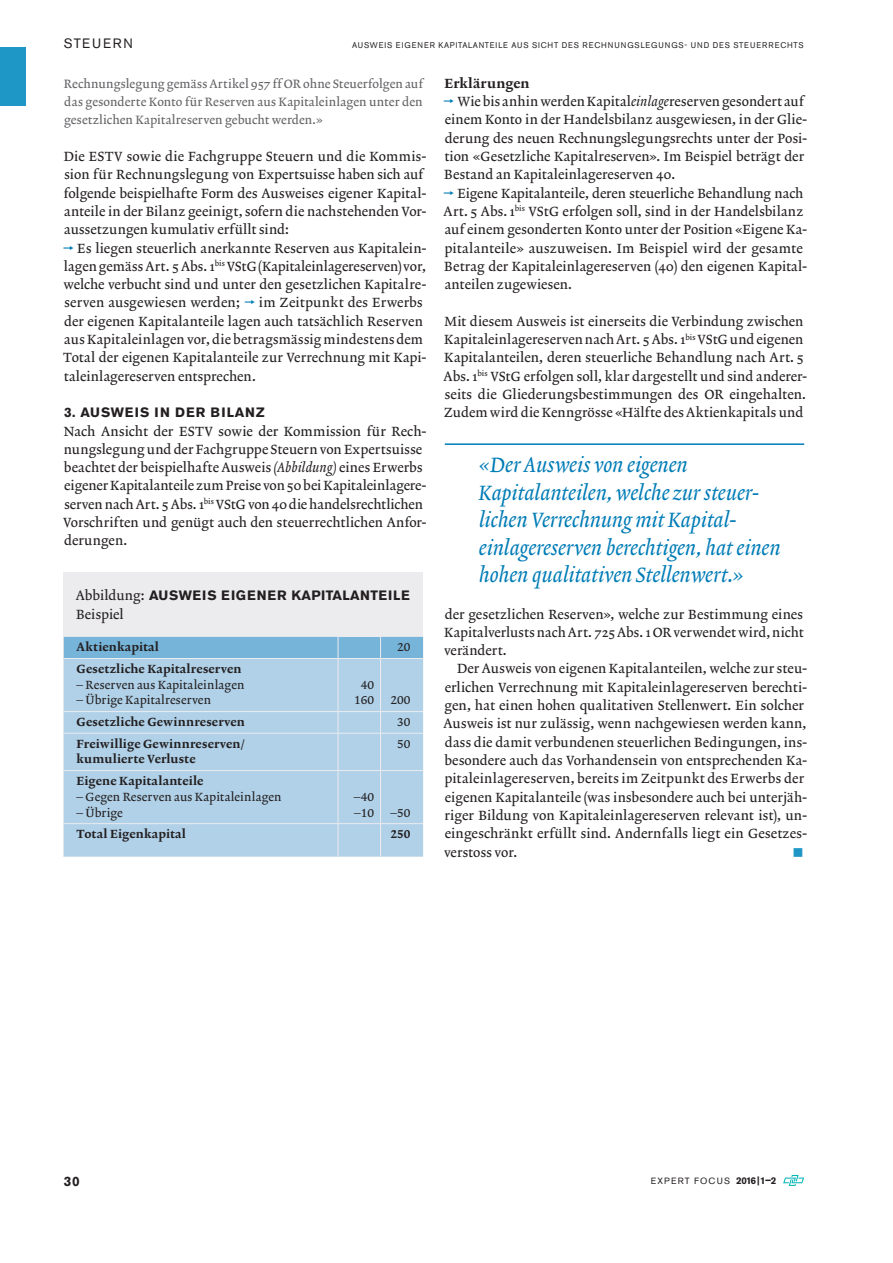
<style>
.page{position:relative;width:893px;height:1263px;background:#fff}
.page>*{position:absolute;margin:0;border:0;box-sizing:border-box;transform-origin:0 0}
.t1{font:21px/27.5px "Lexicon No 2 Italic A";letter-spacing:-.005em;color:#007cb6}
.t2{font:15px "Wingdings";color:#1e97c7}
.t3{font:13.5px/18.3px "Lexicon No 2 Roman A";letter-spacing:.005em;color:#231f20}
.t4{font:700 13.5px "Akzidenz Grotesk Pro";letter-spacing:.03em;color:#231f20}
.t5{font:700 13.5px "Akzidenz Grotesk Pro";letter-spacing:.09em;color:#231f20}
.t6{font:13.5px "Lexicon No 2 Roman D";letter-spacing:.015em;color:#231f20}
.t7{font:13.5px "Akzidenz Grotesk Pro";letter-spacing:.14em;color:#231f20}
.t8{font:700 13.5px "Akzidenz Grotesk Pro";letter-spacing:.05em;color:#231f20}
.t9{font:12.15px/18.3px "Lexicon No 2 Roman A";letter-spacing:.01em;color:#636366;text-align:justify}
.t10{font:12px/15.8px "Lexicon No 2 Roman D";letter-spacing:.015em;color:#231f20}
.t11{font:12px/15.8px "Lexicon No 2 Roman A";letter-spacing:.01em;color:#231f20;text-align:center}
.t12{font:9px "Akzidenz Grotesk Pro";letter-spacing:.135em;color:#231f20}
.t13{font:8.25px "Akzidenz Grotesk Pro";letter-spacing:.09em;color:#231f20;scale:.95 1}
.s1{font-family:"Lexicon No 2 Italic A"}
.s2{font-family:"Lexicon No 2 Roman A";font-weight:400}
.s3{font-weight:700;font-size:9.75px}
</style>
<div class="page">
<svg style="left:783px;top:1175px;width:21px;height:11px"></svg>
<div style="left:0;top:48px;width:26px;height:58px;background:#1e97c7"></div>
<div style="left:64px;top:572px;width:359px;height:284px;background:#ececee"></div>
<svg style="left:64px;top:637px;width:359px;height:219px;background:#abcee6"></svg>
<hr style="left:64px;top:733px;width:274px;height:1px;background:#ececee">
<hr style="left:338px;top:733px;width:43px;height:1px;background:#ececee">
<hr style="left:338px;top:733px;width:1px;height:37px;background:#ececee">
<hr style="left:381px;top:733px;width:42px;height:1px;background:#ececee">
<hr style="left:380px;top:733px;width:1px;height:37px;background:#ececee">
<hr style="left:64px;top:770px;width:274px;height:1px;background:#ececee">
<hr style="left:338px;top:770px;width:43px;height:1px;background:#ececee">
<hr style="left:338px;top:771px;width:1px;height:52px;background:#ececee">
<hr style="left:381px;top:770px;width:42px;height:1px;background:#ececee">
<hr style="left:380px;top:771px;width:1px;height:52px;background:#ececee">
<hr style="left:64px;top:823px;width:274px;height:1px;background:#ececee">
<hr style="left:338px;top:823px;width:43px;height:1px;background:#ececee">
<hr style="left:338px;top:824px;width:1px;height:32px;background:#ececee">
<hr style="left:381px;top:823px;width:42px;height:1px;background:#ececee">
<hr style="left:380px;top:824px;width:1px;height:32px;background:#ececee">
<hr style="left:445px;top:443px;width:359px;height:2px;background:#007cb6">
<p class="t7" style="left:64px;top:34px;width:71px">STEUERN</p>
<p class="t13" style="left:352px;top:39px;width:13px">AUSWEIS</p>
<p class="t13" style="left:396px;top:39px;width:7px">EIGENER</p>
<p class="t13" style="left:439px;top:39px;width:13px">KAPITALANTEILE</p>
<p class="t13" style="left:511px;top:39px;width:7px">AUS</p>
<p class="t13" style="left:532px;top:39px;width:13px">SICHT</p>
<p class="t13" style="left:562px;top:39px;width:7px">DES</p>
<p class="t13" style="left:582px;top:39px;width:15px">RECHNUNGSLEGUNGS</p>
<p class="t13" style="left:684px;top:39px;width:14px">- UND</p>
<p class="t13" style="left:713px;top:39px;width:7px">DES</p>
<p class="t13" style="left:733px;top:39px;width:14px">STEUERRECHTS</p>
<p class="t9" style="left:64px;top:75px;width:361px">Rechnungslegung gemäss Artikel 957 ff OR ohne Steuerfolgen auf das gesonderte Konto für Reserven aus Kapitaleinlagen unter den gesetzlichen Kapitalreserven gebucht werden.»</p>
<p class="t3" style="left:64px;top:148px;width:364px">Die ESTV sowie die Fachgruppe Steuern und die Kommis&shy;sion für Rechnungslegung von Expertsuisse haben sich auf folgende beispielhafte Form des Ausweises eigener Kapital&shy;anteile in der Bilanz geeinigt, sofern die nachstehenden Vor&shy;aussetzungen kumulativ erfüllt sind:</p>
<p class="t3" style="left:63px;top:239px;width:364px;text-align:justify;text-indent:14px">Es liegen steuerlich anerkannte Reserven aus Kapitalein&shy;lagen gemäss Art. 5 Abs. 1<sup>bis</sup> VStG (Kapitaleinlagereserven) vor, welche verbucht sind und unter den gesetzlichen Kapitalre&shy;serven ausgewiesen werden;</p>
<p class="t6" style="left:444px;top:75px;width:87px">Erklärungen</p>
<p class="t3" style="left:444px;top:93px;width:364px;text-indent:13px">Wie bis anhin werden Kapital<span class="s1">einlage</span>reserven gesondert auf einem Konto in der Handelsbilanz ausgewiesen, in der Glie&shy;derung des neuen Rechnungslegungsrechts unter der Posi&shy;tion «Gesetzliche Kapitalreserven». Im Beispiel beträgt der Bestand an Kapitaleinlagereserven 40.</p>
<p class="t3" style="left:444px;top:184px;width:365px;text-indent:14px">Eigene Kapitalanteile, deren steuerliche Behandlung nach Art. 5 Abs. 1<sup>bis</sup> VStG erfolgen soll, sind in der Handelsbilanz auf einem gesonderten Konto unter der Position «Eigene Ka&shy;pitalanteile» auszuweisen. Im Beispiel wird der gesamte Betrag der Kapitaleinlagereserven (40) den eigenen Kapital&shy;anteilen zugewiesen.</p>
<p class="t3" style="left:444px;top:313px;width:365px">Mit diesem Ausweis ist einerseits die Verbindung zwischen Kapitaleinlagereserven nach Art. 5 Abs. 1<sup>bis</sup> VStG und eigenen Kapitalanteilen, deren steuerliche Behandlung nach Art. 5<br>Abs. 1<sup>bis</sup> VStG erfolgen soll, klar dargestellt und sind anderer&shy;seits die Gliederungsbestimmungen des OR eingehalten.<br>Zudem wird die Kenngrösse «Hälfte des Aktienkapitals und</p>
<p class="t3" style="left:63px;top:294px;width:364px;text-indent:196px">im Zeitpunkt des Erwerbs der eigenen Kapitalanteile lagen auch tatsächlich Reserven aus Kapitaleinlagen vor, die betragsmässig mindestens dem Total der eigenen Kapitalanteile zur Verrechnung mit Kapi&shy;taleinlagereserven entsprechen.</p>
<p class="t5" style="left:64px;top:404px;width:202px">3. AUSWEIS IN DER BILANZ</p>
<p class="t3" style="left:63px;top:422px;width:365px">Nach Ansicht der ESTV sowie der Kommission für Rech&shy;nungslegung und der Fachgruppe Steuern von Expertsuisse beachtet der beispielhafte Ausweis <span class="s1">(Abbildung)</span> eines Erwerbs eigener Kapitalanteile zum Preise von 50 bei Kapitaleinlagere&shy;serven nach Art. 5 Abs. 1<sup>bis</sup> VStG von 40 die handelsrechtlichen Vorschriften und genügt auch den steuerrechtlichen Anfor&shy;derungen.</p>
<h1 class="t1" style="left:479px;top:452px;width:303px">«Der Ausweis von eigenen Kapitalanteilen, welche zur steuer&shy;lichen Verrechnung mit Kapital&shy;einlagereserven berechtigen, hat einen hohen qualitativen Stellenwert.»</h1>
<p class="t4" style="left:76px;top:587px;width:335px"><span class="s2">Abbildung:</span> AUSWEIS EIGENER KAPITALANTEILE</p>
<p class="t3" style="left:76px;top:605px;width:49px">Beispiel</p>
<p class="t10" style="left:77px;top:640px;width:84px">Aktienkapital</p>
<p class="t11" style="left:397px;top:640px;width:15px">20</p>
<p class="t10" style="left:77px;top:661px;width:166px">Gesetzliche Kapitalreserven</p>
<p class="t11" style="left:77px;top:677px;width:169px">– Reserven aus Kapitaleinlagen</p>
<p class="t11" style="left:77px;top:693px;width:136px">– Übrige Kapitalreserven</p>
<p class="t3" style="left:444px;top:605px;width:361px;text-align:justify">der gesetzlichen Reserven», welche zur Bestimmung eines Kapitalverlusts nach Art. 725 Abs. 1 OR verwendet wird, nicht verändert.</p>
<p class="t3" style="left:444px;top:660px;width:365px;text-indent:13px">Der Ausweis von eigenen Kapitalanteilen, welche zur steu&shy;erlichen Verrechnung mit Kapitaleinlagereserven berechti&shy;gen, hat einen hohen qualitativen Stellenwert. Ein solcher Ausweis ist nur zulässig, wenn nachgewiesen werden kann, dass die damit verbundenen steuerlichen Bedingungen, ins&shy;besondere auch das Vorhandensein von entsprechenden Ka&shy;pitaleinlagereserven, bereits im Zeitpunkt des Erwerbs der eigenen Kapitalanteile (was insbesondere auch bei unterjäh&shy;riger Bildung von Kapitaleinlagereserven relevant ist), un&shy;eingeschränkt erfüllt sind. Andernfalls liegt ein Gesetzes&shy;verstoss vor.</p>
<p class="t11" style="left:354px;top:677px;width:22px">40<br>160</p>
<p class="t11" style="left:390px;top:693px;width:22px">200</p>
<p class="t10" style="left:77px;top:715px;width:170px">Gesetzliche Gewinnreserven</p>
<p class="t11" style="left:397px;top:715px;width:15px">30</p>
<p class="t10" style="left:77px;top:736px;width:170px">Freiwillige Gewinnreserven/ kumulierte Verluste</p>
<p class="t11" style="left:397px;top:736px;width:15px">50</p>
<p class="t10" style="left:77px;top:774px;width:128px">Eigene Kapitalanteile</p>
<p class="t11" style="left:77px;top:789px;width:206px">– Gegen Reserven aus Kapitaleinlagen</p>
<p class="t11" style="left:77px;top:805px;width:48px">– Übrige</p>
<p class="t11" style="left:354px;top:789px;width:22px;text-align:left">–40 –10</p>
<p class="t11" style="left:390px;top:805px;width:22px">–50</p>
<p class="t10" style="left:77px;top:827px;width:111px">Total Eigenkapital</p>
<p class="t10" style="left:390px;top:827px;width:22px">250</p>
<p class="t2" style="left:792px;top:844px;width:13px">■</p>
<p class="t8" style="left:64px;top:1172px;width:17px">30</p>
<p class="t12" style="left:651px;top:1174px;width:127px">EXPERT FOCUS <span class="s3">2016|1–2</span></p>
</div>
